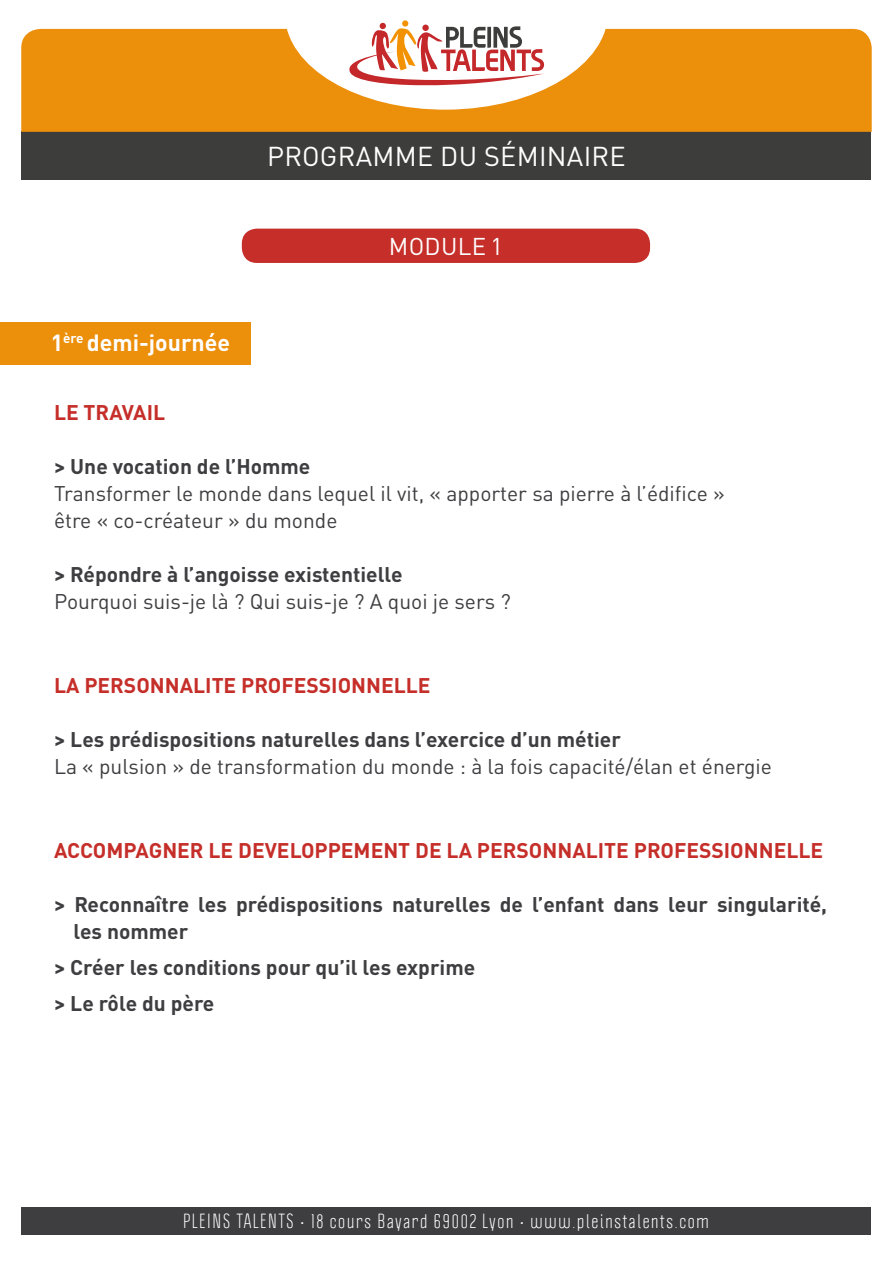
<style>
.page{position:relative;width:893px;height:1263px;background:#fff}
.page>*{position:absolute;margin:0;border:0;box-sizing:border-box;transform-origin:0 0}
.t1{font:27px "DIN Pro";letter-spacing:.01em;color:#fff}
.t2{font:24px "DIN Pro";letter-spacing:.01em;color:#fff}
.t3{font:700 23.1px "DIN Pro";color:#fff}
.t4{font:700 21px/27px "DIN Pro";color:#3e3e41}
.t5{font:21px "DIN Pro";color:#3e3e41}
.t6{font:700 21px "DIN Pro";color:#c52e29}
.t7{font:18px "Politica";letter-spacing:.1em;color:#fff}
</style>
<div class="page">
<div style="left:21px;top:132px;width:850px;height:48px;background:#3d3d3c"></div>
<div style="left:21px;top:29px;width:851px;height:103px;background:#ec8f0b"></div>
<div style="left:21px;top:1207px;width:850px;height:27px;background:#3e3e41"></div>
<svg style="left:284px;top:20px;width:324px;height:90px"></svg>
<div style="left:0;top:322px;width:251px;height:42px;background:#ec8f0b"></div>
<div style="left:242px;top:229px;width:408px;height:34px;background:#c52e29;border-radius:15px"></div>
<p class="t1" style="left:267px;top:135px;width:360px">PROGRAMME DU SÉMINAIRE</p>
<p class="t3" style="left:51px;top:323px;width:181px">1<sup>ère</sup> demi-journée</p>
<p class="t2" style="left:389px;top:227px;width:116px">MODULE 1</p>
<p class="t6" style="left:54px;top:395px;width:113px">LE TRAVAIL</p>
<p class="t4" style="left:54px;top:450px;width:258px">&gt; Une vocation de l’Homme</p>
<p class="t5" style="left:54px;top:477px;width:672px">Transformer le monde dans lequel il vit, « apporter sa pierre à l’édifice »</p>
<p class="t5" style="left:54px;top:504px;width:285px">être « co-créateur » du monde</p>
<p class="t4" style="left:54px;top:558px;width:350px">&gt; Répondre à l’angoisse existentielle</p>
<p class="t5" style="left:54px;top:585px;width:458px">Pourquoi suis-je là ? Qui suis-je ? A quoi je sers ?</p>
<p class="t6" style="left:54px;top:668px;width:378px">LA PERSONNALITE PROFESSIONNELLE</p>
<p class="t4" style="left:54px;top:723px;width:568px">&gt; Les prédispositions naturelles dans l’exercice d’un métier</p>
<p class="t5" style="left:54px;top:750px;width:719px">La « pulsion » de transformation du monde : à la fois capacité/élan et énergie</p>
<p class="t6" style="left:54px;top:833px;width:771px">ACCOMPAGNER LE DEVELOPPEMENT DE LA PERSONNALITE PROFESSIONNELLE</p>
<p class="t4" style="left:73px;top:888px;width:755px;text-indent:-19px">&gt; Reconnaître les prédispositions naturelles de l’enfant dans leur singularité, les nommer</p>
<p class="t4" style="left:54px;top:951px;width:423px">&gt; Créer les conditions pour qu’il les exprime</p>
<p class="t4" style="left:54px;top:987px;width:162px">&gt; Le rôle du père</p>
<p class="t7" style="left:183px;top:1209px;width:527px">PLEINS TALENTS • 18 cours Bayard 69002 Lyon • www.pleinstalents.com</p>
</div>
